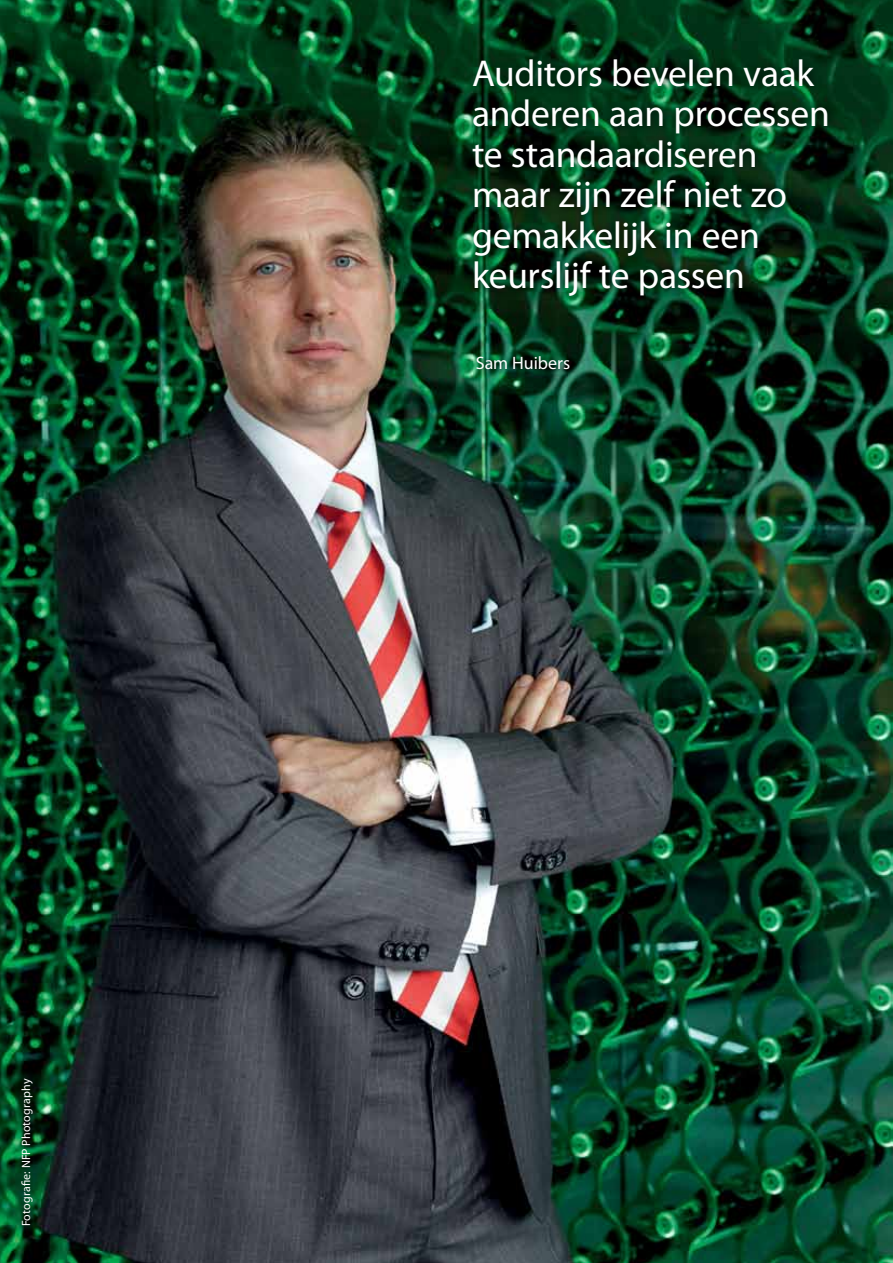
<style>
.page{position:relative;width:893px;height:1263px;background:#fff}
.page>*{position:absolute;margin:0;border:0;box-sizing:border-box;transform-origin:0 0}
.t1{font:37.5px/40.5px "Myriad Pro";letter-spacing:-.005em;color:#fff}
.t2{font:18px "Myriad Pro";letter-spacing:-.005em;color:#fff}
.t3{font:12px "Myriad Pro";letter-spacing:.005em;color:#fff}
</style>
<div class="page">
<img style="left:0;top:0;width:893px;height:1263px">
<div style="left:466px;top:53px;width:371px;height:325px;background:#000;opacity:.75"></div>
<p class="t3" style="left:19px;top:1226px;width:149px;rotate:-90deg">Fotografie: N FP Photography</p>
<p class="t1" style="left:472px;top:52px;width:359px">Auditors bevelen vaak anderen aan processen te standaardiseren maar zijn zelf niet zo gemakkelijk in een keurslijf te passen</p>
<p class="t2" style="left:476px;top:352px;width:96px">Sam Huibers</p>
</div>
